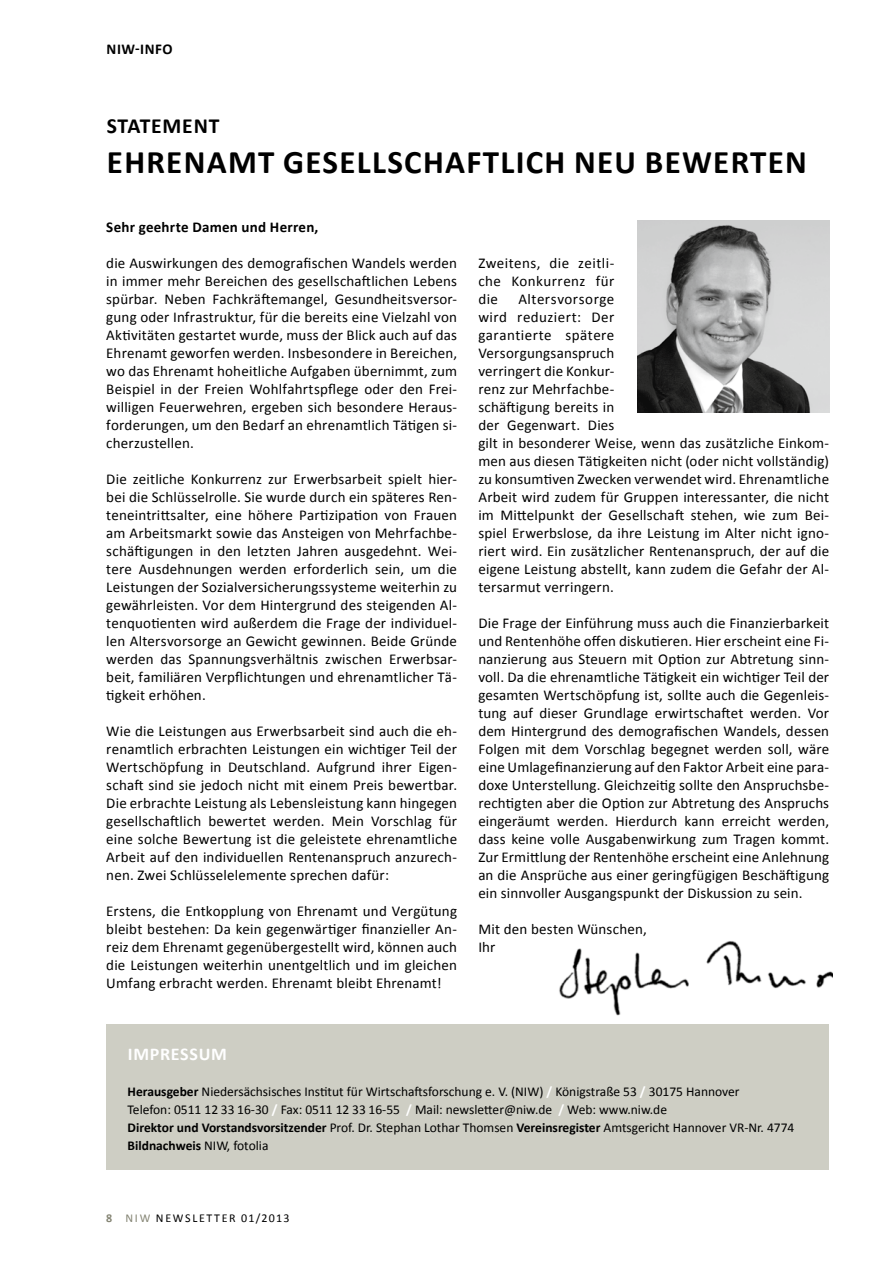
<style>
.page{position:relative;width:893px;height:1263px;background:#fff}
.page>*{position:absolute;margin:0;border:0;box-sizing:border-box;transform-origin:0 0}
.t1{font:700 33px "Calibri";letter-spacing:.04em;color:#000}
.t2{font:700 21.6px "Calibri";color:#000}
.t3{font:700 18px "Calibri";color:#fff}
.t4{font:15px/18px "Calibri";letter-spacing:.01em;color:#000;text-align:justify}
.t5{font:700 15px "Calibri";letter-spacing:.015em;color:#000}
.t6{font:13.5px/18px "Calibri";color:#000}
.t7{font:12px "Calibri";letter-spacing:.1em;color:#000}
.t8{font:12px "Calibri";color:#848473}
.s1{font-weight:700}
.s2{font-weight:700;color:#fff}
</style>
<div class="page">
<img style="left:559px;top:941px;width:274px;height:75px">
<div style="left:106px;top:1024px;width:723px;height:145px;background:#cecec4"></div>
<img style="left:638px;top:220px;width:191px;height:192px">
<p class="t5" style="left:107px;top:39px;width:68px">NIW-in fo</p>
<h2 class="t2" style="left:107px;top:112px;width:59px">statemen</h2>
<h2 class="t2" style="left:209px;top:112px;width:12px">t</h2>
<h1 class="t1" style="left:107px;top:141px;width:59px">Ehren</h1>
<h1 class="t1" style="left:207px;top:141px;width:95px">amt gese</h1>
<h1 class="t1" style="left:357px;top:141px;width:310px">llschaftlich ne u bewer</h1>
<h1 class="t1" style="left:750px;top:141px;width:36px">ten</h1>
<p class="t5" style="left:106px;top:218px;width:214px">Sehr geehrte Damen und Herren,</p>
<p class="t4" style="left:106px;top:254px;width:352px">die Auswirkungen des demografischen Wandels werden in immer mehr Bereichen des gesellschaftlichen Lebens spürbar. Neben Fachkräftemangel, Gesundheitsversor&shy;gung oder Infrastruktur, für die bereits eine Vielzahl von Aktivitäten gestartet wurde, muss der Blick auch auf das Ehrenamt geworfen werden. Insbesondere in Bereichen, wo das Ehrenamt hoheitliche Aufgaben übernimmt, zum Beispiel in der Freien Wohlfahrtspflege oder den Frei&shy;willigen Feuerwehren, ergeben sich besondere Heraus&shy;forderungen, um den Bedarf an ehrenamtlich Tätigen si&shy;cherzustellen.</p>
<p class="t4" style="left:106px;top:470px;width:352px">Die zeitliche Konkurrenz zur Erwerbsarbeit spielt hier&shy;bei die Schlüsselrolle. Sie wurde durch ein späteres Ren&shy;teneintrittsalter, eine höhere Partizipation von Frauen am Arbeitsmarkt sowie das Ansteigen von Mehrfachbe&shy;schäftigungen in den letzten Jahren ausgedehnt. Wei&shy;tere Ausdehnungen werden erforderlich sein, um die Leistungen der Sozialversicherungssysteme weiterhin zu gewährleisten. Vor dem Hintergrund des steigenden Al&shy;tenquotienten wird außerdem die Frage der individuel&shy;len Altersvorsorge an Gewicht gewinnen. Beide Gründe werden das Spannungsverhältnis zwischen Erwerbsar&shy;beit, familiären Verpflichtungen und ehrenamtlicher Tä&shy;tigkeit erhöhen.</p>
<p class="t4" style="left:106px;top:722px;width:352px">Wie die Leistungen aus Erwerbsarbeit sind auch die eh&shy;renamtlich erbrachten Leistungen ein wichtiger Teil der Wertschöpfung in Deutschland. Aufgrund ihrer Eigen&shy;schaft sind sie jedoch nicht mit einem Preis bewertbar.<br>Die erbrachte Leistung als Lebensleistung kann hingegen gesellschaftlich bewertet werden. Mein Vorschlag für eine solche Bewertung ist die geleistete ehrenamtliche Arbeit auf den individuellen Rentenanspruch anzurech&shy;nen. Zwei Schlüsselelemente sprechen dafür:</p>
<p class="t4" style="left:106px;top:902px;width:352px">Erstens, die Entkopplung von Ehrenamt und Vergütung bleibt bestehen: Da kein gegenwärtiger finanzieller An&shy;reiz dem Ehrenamt gegenübergestellt wird, können auch die Leistungen weiterhin unentgeltlich und im gleichen Umfang erbracht werden. Ehrenamt bleibt Ehrenamt!</p>
<p class="t4" style="left:478px;top:254px;width:138px">Zweitens, die zeitli&shy;che Konkurrenz für die</p>
<p class="t4" style="left:478px;top:290px;width:352px;text-align:left;text-indent:40px">Altersvorsorge<br>wird reduziert: Der<br>garantierte spätere<br>Versorgungsanspruch<br>verringert die Konkur-<br>renz zur Mehrfachbe-<br>schäftigung bereits in<br>der Gegenwart. Dies<br>gilt in besonderer Weise, wenn das zusätzliche Einkom&shy;men aus diesen Tätigkeiten nicht (oder nicht vollständig) zu konsumtiven Zwecken verwendet wird. Ehrenamtliche Arbeit wird zudem für Gruppen interessanter, die nicht im Mittelpunkt der Gesellschaft stehen, wie zum Bei&shy;spiel Erwerbslose, da ihre Leistung im Alter nicht igno&shy;riert wird. Ein zusätzlicher Rentenanspruch, der auf die eigene Leistung abstellt, kann zudem die Gefahr der Al&shy;tersarmut verringern.</p>
<p class="t4" style="left:478px;top:614px;width:352px">Die Frage der Einführung muss auch die Finanzierbarkeit und Rentenhöhe offen diskutieren. Hier erscheint eine Fi&shy;nanzierung aus Steuern mit Option zur Abtretung sinn&shy;voll. Da die ehrenamtliche Tätigkeit ein wichtiger Teil der gesamten Wertschöpfung ist, sollte auch die Gegenleis&shy;tung auf dieser Grundlage erwirtschaftet werden. Vor dem Hintergrund des demografischen Wandels, dessen Folgen mit dem Vorschlag begegnet werden soll, wäre eine Umlagefinanzierung auf den Faktor Arbeit eine para&shy;doxe Unterstellung. Gleichzeitig sollte den Anspruchsbe&shy;rechtigten aber die Option zur Abtretung des Anspruchs eingeräumt werden. Hierdurch kann erreicht werden, dass keine volle Ausgabenwirkung zum Tragen kommt.<br>Zur Ermittlung der Rentenhöhe erscheint eine Anlehnung an die Ansprüche aus einer geringfügigen Beschäftigung ein sinnvoller Ausgangspunkt der Diskussion zu sein.</p>
<p class="t4" style="left:478px;top:920px;width:170px">Mit den besten Wünschen,<br>Ihr</p>
<p class="t3" style="left:128px;top:1043px;width:11px">impress</p>
<p class="t3" style="left:199px;top:1043px;width:27px">um</p>
<p class="t6" style="left:128px;top:1083px;width:668px"><span class="s1">Herausgeber</span> Niedersächsisches Institut für Wirtschaftsforschung e. V. (NIW) <span class="s2">/</span> Königstraße 53 <span class="s2">/</span> 30175 Hannover<br>Telefon: 0511 12 33 16-30 <span class="s2">/</span> Fax: 0511 12 33 16-55 <span class="s2">/</span> Mail: newsletter@niw.de <span class="s2">/</span> Web: www.niw.de<br><span class="s1">Direktor und Vorstandsvorsitzender</span> Prof. Dr. Stephan Lothar Thomsen <span class="s1">Vereinsregister</span> Amtsgericht Hannover VR-Nr. 4774<br><span class="s1">Bildnachweis</span> NIW, fotolia</p>
<p class="t8" style="left:106px;top:1211px;width:29px"><span class="s1">8</span> niw</p>
<p class="t7" style="left:156px;top:1211px;width:10px">news</p>
<p class="t7" style="left:192px;top:1211px;width:15px">lette</p>
<p class="t7" style="left:229px;top:1211px;width:62px">r 01/2013</p>
</div>
